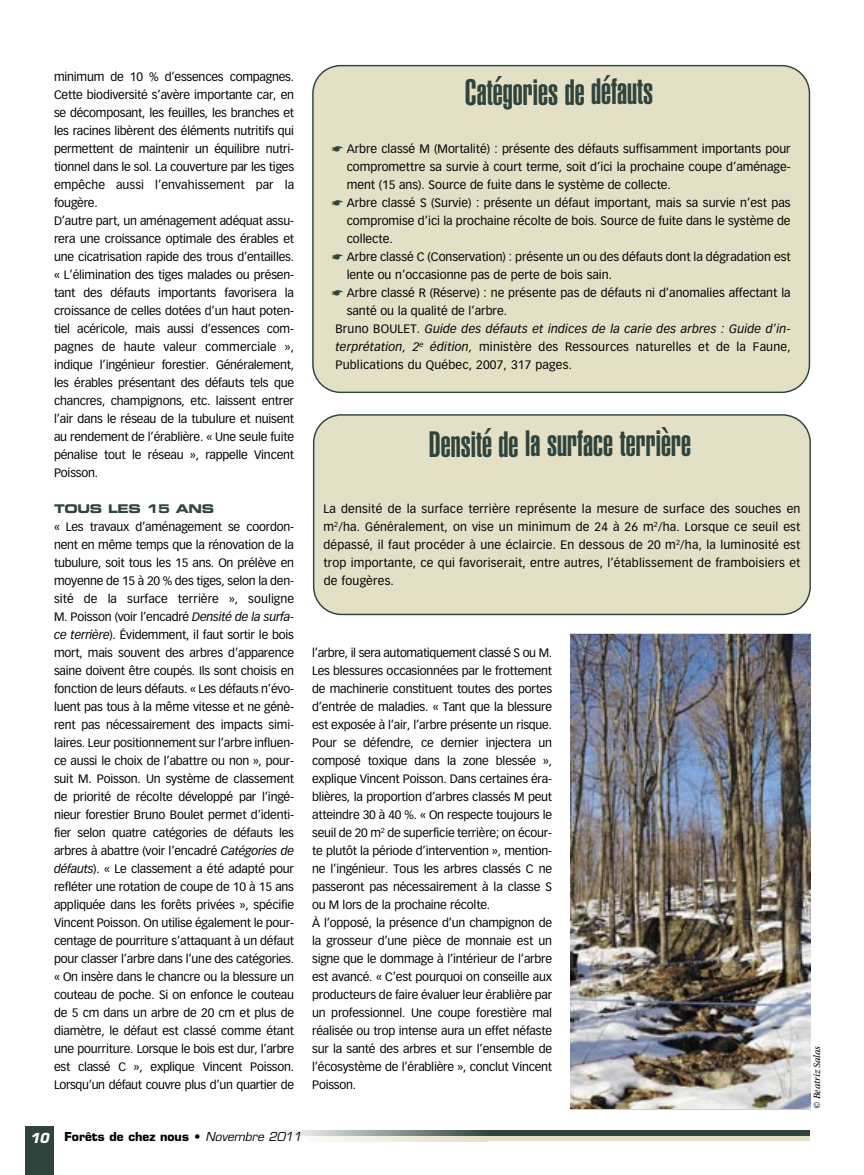
<style>
.page{position:relative;width:864px;height:1175px;background:#fff}
.page>*{position:absolute;margin:0;border:0;box-sizing:border-box;transform-origin:0 0}
.t1{font:36px "Helvetica LT Std Ultra Comp";letter-spacing:-.005em;color:#30443e}
.t2{font:12px/18px "Vectora LT Std";letter-spacing:-.015em;color:#000}
.t3{font:12px "Vectora LT Std";letter-spacing:.015em;color:#000}
.t4{font:italic 12px "Vectora LT Std";letter-spacing:.015em;color:#000}
.t5{font:700 12px "Eurostile LT Std";color:#000}
.t6{font:12px "Eurostile LT Std Bold Ex 2";letter-spacing:-.03em;color:#30443e}
.t7{font:italic 9.75px "Utopia Std";color:#000}
.s1{font-style:italic}
.s2{color:#30443e}
.s3{font-style:normal}
.s4{font-style:italic;font-size:13.5px;color:#fff}
.s5{font-weight:400;font-style:italic}
</style>
<div class="page">
<div style="left:308px;top:1130px;width:502px;height:6px;background:#30443e"></div>
<svg style="left:289px;top:1130px;width:189px;height:6px"></svg>
<div style="left:308px;top:1136px;width:502px;height:5px;background:#e3e0c5"></div>
<img style="left:308px;top:1136px;width:140px;height:5px">
<div style="left:26px;top:1126px;width:28px;height:48px;background:#30443e"></div>
<div style="left:312px;top:65px;width:498px;height:328px;background:#e3e0c5"></div>
<div style="left:313px;top:414px;width:498px;height:201px;background:#e3e0c5"></div>
<img style="left:571px;top:634px;width:239px;height:474px">
<p class="t2" style="left:54px;top:69px;width:242px">minimum de 10 % d’essences compagnes.<br>Cette biodiversité s’avère importante car, en se décomposant, les feuilles, les branches et les racines libèrent des éléments nutritifs qui permettent de maintenir un équilibre nutri&shy;tionnel dans le sol. La couverture par les tiges empêche aussi l’envahissement par la fougère.<br>D’autre part, un aménagement adéquat assu&shy;rera une croissance optimale des érables et une cicatrisation rapide des trous d’entailles. « L’élimination des tiges malades ou présen&shy;tant des défauts importants favorisera la croissance de celles dotées d’un haut poten&shy;tiel acéricole, mais aussi d’essences com&shy;pagnes de haute valeur commerciale », indique l’ingénieur forestier. Généralement, les érables présentant des défauts tels que chancres, champignons, etc. laissent entrer l’air dans le réseau de la tubulure et nuisent au rendement de l’érablière. « Une seule fuite pénalise tout le réseau », rappelle Vincent Poisson.</p>
<p class="t6" style="left:54px;top:502px;width:162px">TOUS LES 15 ANS</p>
<p class="t2" style="left:54px;top:519px;width:242px;text-align:justify">« Les travaux d’aménagement se coordon&shy;nent en même temps que la rénovation de la tubulure, soit tous les 15 ans. On prélève en moyenne de 15 à 20 % des tiges, selon la den&shy;sité de la surface terrière », souligne M. Poisson (voir l’encadré <span class="s1">Densité de la surfa&shy;ce terrière</span>). Évidemment, il faut sortir le bois mort, mais souvent des arbres d’apparence saine doivent être coupés. Ils sont choisis en fonction de leurs défauts. « Les défauts n’évo&shy;luent pas tous à la même vitesse et ne génè&shy;rent pas nécessairement des impacts simi&shy;laires. Leur positionnement sur l’arbre influen&shy;ce aussi le choix de l’abattre ou non », pour&shy;suit M. Poisson. Un système de classement de priorité de récolte développé par l’ingé&shy;nieur forestier Bruno Boulet permet d’identi&shy;fier selon quatre catégories de défauts les arbres à abattre (voir l’encadré <span class="s1">Catégories de défauts</span>). « Le classement a été adapté pour refléter une rotation de coupe de 10 à 15 ans appliquée dans les forêts privées », spécifie Vincent Poisson. On utilise également le pour&shy;centage de pourriture s’attaquant à un défaut pour classer l’arbre dans l’une des catégories. « On insère dans le chancre ou la blessure un couteau de poche. Si on enfonce le couteau de 5 cm dans un arbre de 20 cm et plus de diamètre, le défaut est classé comme étant une pourriture. Lorsque le bois est dur, l’arbre est classé C », explique Vincent Poisson.<br>Lorsqu’un défaut couvre plus d’un quartier de</p>
<h1 class="t1" style="left:465px;top:79px;width:190px">Catégories de défauts</h1>
<p class="t2" style="left:332px;top:141px;width:460px"><span class="s2">☛</span> Arbre classé M (Mortalité) : présente des défauts suffisamment importants pour</p>
<p class="t2" style="left:347px;top:159px;width:445px">compromettre sa survie à court terme, soit d’ici la prochaine coupe d’aménage-</p>
<p class="t2" style="left:347px;top:177px;width:326px">ment (15 ans). Source de fuite dans le système de collecte.</p>
<p class="t2" style="left:332px;top:195px;width:460px"><span class="s2">☛</span> Arbre classé S (Survie) : présente un défaut important, mais sa survie n’est pas</p>
<p class="t2" style="left:347px;top:213px;width:445px">compromise d’ici la prochaine récolte de bois. Source de fuite dans le système de</p>
<p class="t2" style="left:347px;top:231px;width:48px">collecte.</p>
<p class="t2" style="left:332px;top:249px;width:460px"><span class="s2">☛</span> Arbre classé C (Conservation) : présente un ou des défauts dont la dégradation est</p>
<p class="t2" style="left:347px;top:267px;width:267px">lente ou n’occasionne pas de perte de bois sain.</p>
<p class="t2" style="left:332px;top:285px;width:460px"><span class="s2">☛</span> Arbre classé R (Réserve) : ne présente pas de défauts ni d’anomalies affectant la</p>
<p class="t2" style="left:347px;top:303px;width:162px">santé ou la qualité de l’arbre.</p>
<p class="t4" style="left:335px;top:324px;width:457px"><span class="s3">Bruno BOULET.</span> Guide des défauts et indices de la carie des arbres : Guide d’in-</p>
<p class="t3" style="left:335px;top:342px;width:457px"><span class="s1">terprétation, 2</span><sup>e</sup> <span class="s1">édition,</span> ministère des Ressources naturelles et de la Faune,</p>
<p class="t3" style="left:335px;top:360px;width:238px">Publications du Québec, 2007, 317 pages.</p>
<h1 class="t1" style="left:429px;top:431px;width:264px">Densité de la surface terrière</h1>
<p class="t2" style="left:323px;top:501px;width:479px;text-align:justify">La densité de la surface terrière représente la mesure de surface des souches en m<sup>2</sup>/ha. Généralement, on vise un minimum de 24 à 26 m<sup>2</sup>/ha. Lorsque ce seuil est dépassé, il faut procéder à une éclaircie. En dessous de 20 m<sup>2</sup>/ha, la luminosité est trop importante, ce qui favoriserait, entre autres, l’établissement de framboisiers et de fougères.</p>
<p class="t2" style="left:312px;top:645px;width:242px">l’arbre, il sera automatiquement classé S ou M.<br>Les blessures occasionnées par le frottement de machinerie constituent toutes des portes d’entrée de maladies. « Tant que la blessure est exposée à l’air, l’arbre présente un risque.<br>Pour se défendre, ce dernier injectera un composé toxique dans la zone blessée », explique Vincent Poisson. Dans certaines éra&shy;blières, la proportion d’arbres classés M peut atteindre 30 à 40 %. « On respecte toujours le seuil de 20 m<sup>2</sup> de superficie terrière; on écour&shy;te plutôt la période d’intervention », mention&shy;ne l’ingénieur. Tous les arbres classés C ne passeront pas nécessairement à la classe S ou M lors de la prochaine récolte.<br>À l’opposé, la présence d’un champignon de la grosseur d’une pièce de monnaie est un signe que le dommage à l’intérieur de l’arbre est avancé. « C’est pourquoi on conseille aux producteurs de faire évaluer leur érablière par un professionnel. Une coupe forestière mal réalisée ou trop intense aura un effet néfaste sur la santé des arbres et sur l’ensemble de l’écosystème de l’érablière », conclut Vincent Poisson.</p>
<p class="t5" style="left:30px;top:1130px;width:273px"><span class="s4">10</span> Forêts de chez nous • <span class="s5">Novembre 2011</span></p>
<p class="t7" style="left:811px;top:1108px;width:64px;rotate:-90deg">© Beatriz Salas</p>
</div>
